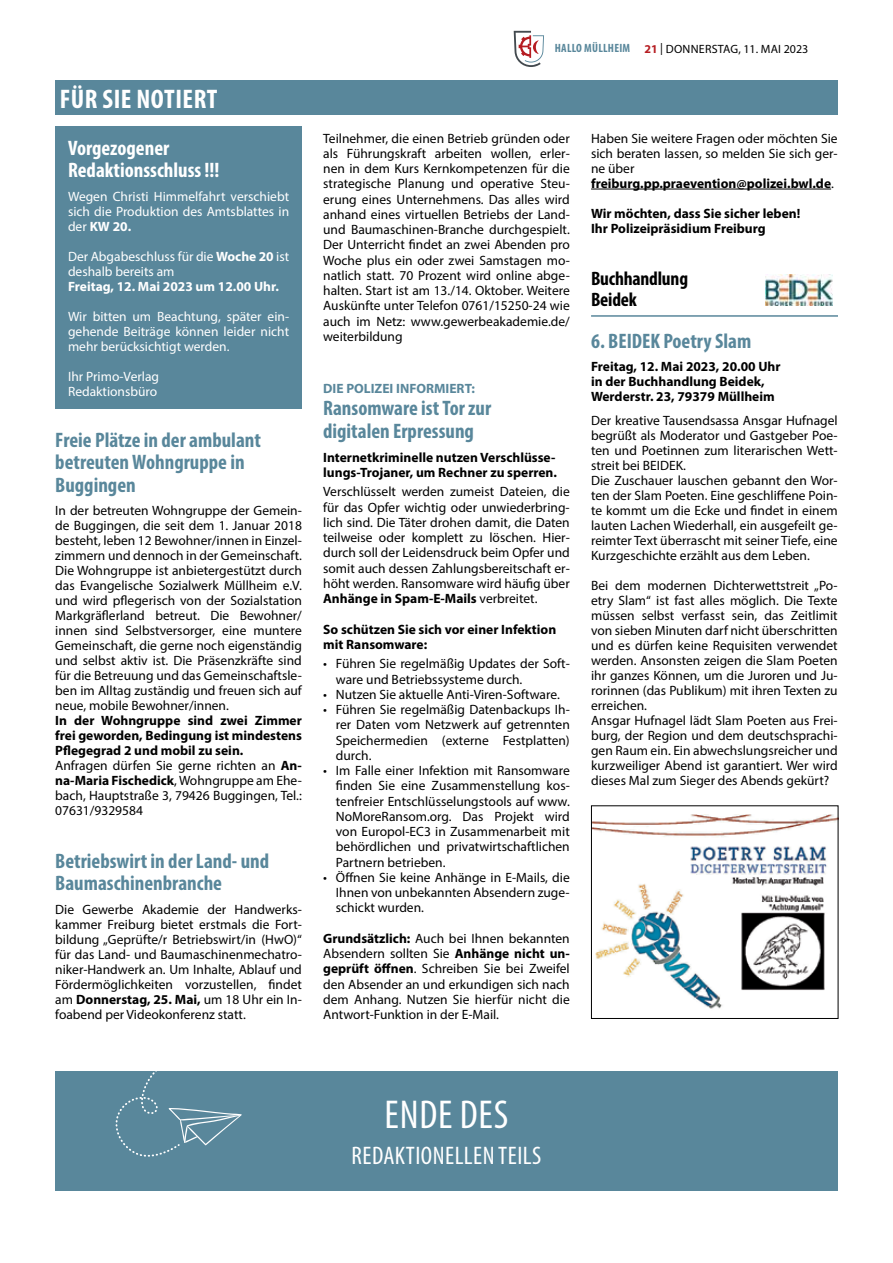
<style>
.page{position:relative;width:893px;height:1263px;background:#fff}
.page>*{position:absolute;margin:0;border:0;box-sizing:border-box;transform-origin:0 0}
.t1{font:condensed 40.5px "Myriad Pro";letter-spacing:.02em;color:#fff}
.t2{font:700 condensed 27px "Myriad Pro";letter-spacing:.02em;color:#fff}
.t3{font:condensed 25.5px "Myriad Pro";letter-spacing:.02em;color:#fff}
.t4{font:700 condensed 21px/22.5px "Myriad Pro";color:#59879b}
.t5{font:700 condensed 21px/22.5px "Myriad Pro";color:#fff}
.t6{font:700 condensed 19.5px/21px "Myriad Pro";letter-spacing:-.01em;color:#000}
.t7{font:13.5px/15px "Myriad Pro";color:#000;text-align:justify}
.t8{font:700 13.5px/15px "Myriad Pro";color:#000}
.t9{font:13.5px/15px "Myriad Pro";color:#fff;text-align:justify}
.t10{font:700 13.5px "Myriad Pro";color:#fff}
.t11{font:700 13.5px "Myriad Pro";color:#59879b}
.t12{font:12px "Myriad Pro";letter-spacing:.02em;color:#000}
.t13{font:700 condensed 12px "Myriad Pro";letter-spacing:.02em;color:#59879b}
.s1{font-weight:700}
.s2{font-weight:400}
.s3{font-weight:700;color:#b61d22}
.s4{font-style:italic}
</style>
<div class="page">
<svg style="left:514px;top:31px;width:30px;height:36px"></svg>
<hr style="left:591px;top:189px;width:240px;height:1px;background:#000">
<hr style="left:591px;top:315px;width:247px;height:2px;background:#59879b">
<img style="left:766px;top:275px;width:66px;height:31px">
<div style="left:55px;top:81px;width:783px;height:34px;background:#59879b"></div>
<div style="left:55px;top:126px;width:247px;height:282px;background:#59879b"></div>
<img style="left:593px;top:814px;width:243px;height:195px">
<div style="left:591px;top:805px;width:247px;height:214px;border:1px solid #000"></div>
<div style="left:55px;top:1071px;width:783px;height:120px;background:#59879b"></div>
<svg style="left:116px;top:1071px;width:126px;height:86px"></svg>
<h2 class="t2" style="left:60px;top:82px;width:159px">FÜR SIE NOTIERT</h2>
<h3 class="t5" style="left:68px;top:136px;width:153px">Vorgezogener<br>Redaktionsschluss !!!</h3>
<p class="t9" style="left:68px;top:188px;width:223px">Wegen Christi Himmelfahrt verschiebt sich die Produktion des Amtsblattes in der <span class="s1">KW 20.</span></p>
<p class="t9" style="left:68px;top:248px;width:223px">Der Abgabeschluss für die <span class="s1">Woche 20</span> ist deshalb bereits am</p>
<p class="t10" style="left:68px;top:277px;width:212px">Freitag, 12. Mai 2023 um 12.00 Uhr.</p>
<p class="t9" style="left:68px;top:308px;width:223px">Wir bitten um Beachtung, später ein&shy;gehende Beiträge können leider nicht mehr berücksichtigt werden.</p>
<p class="t9" style="left:68px;top:368px;width:93px">I hr Primo-Verlag<br>Redaktionsbüro</p>
<h3 class="t4" style="left:55px;top:428px;width:207px">Freie Plätze in der ambulant betreuten Wohngruppe in<br>Buggingen</h3>
<p class="t7" style="left:55px;top:503px;width:248px">I n der betreuten Wohngruppe der Gemein&shy;de Buggingen, die seit dem 1. Januar 2018 besteht, leben 12 Bewohner/innen in Einzel&shy;zimmern und dennoch in der Gemeinschaft.<br>Die Wohngruppe ist anbietergestützt durch das Evangelische Sozialwerk Müllheim e.V. und wird pflegerisch von der Sozialstation Markgräflerland betreut. Die Bewohner/ innen sind Selbstversorger, eine muntere Gemeinschaft, die gerne noch eigenständig und selbst aktiv ist. Die Präsenzkräfte sind für die Betreuung und das Gemeinschaftsle&shy;ben im Alltag zuständig und freuen sich auf neue, mobile Bewohner/innen.</p>
<p class="t8" style="left:55px;top:713px;width:248px">In der Wohngruppe sind zwei Zimmer frei geworden, Bedingung ist mindestens Pflegegrad 2 und mobil zu sein.<br><span class="s2">Anfragen dürfen Sie gerne richten an</span> An&shy;na-Maria Fischedick<span class="s2">, Wohngruppe am Ehe&shy;bach, Hauptstraße 3, 79426 Buggingen, Tel.:<br>07631/9329584</span></p>
<h3 class="t4" style="left:55px;top:849px;width:215px">Betriebswirt in der Land- und<br>Baumaschinenbranche</h3>
<p class="t7" style="left:55px;top:901px;width:248px">Die Gewerbe Akademie der Handwerks&shy;kammer Freiburg bietet erstmals die Fort&shy;bildung „Geprüfte/r Betriebswirt/in (HwO)“ für das Land- und Baumaschinenmechatro&shy;niker-Handwerk an. Um I nhalte, Ablauf und Fördermöglichkeiten vorzustellen, findet am <span class="s1">Donnerstag, 25. Mai,</span> um 18 Uhr ein I n&shy;foabend per Videokonferenz statt.</p>
<p class="t13" style="left:555px;top:40px;width:76px">Hallo Müllheim</p>
<p class="t12" style="left:644px;top:42px;width:165px"><span class="s3">21</span> | Donnerstag, 11. Mai 2023</p>
<p class="t7" style="left:323px;top:130px;width:248px">Teilnehmer, die einen Betrieb gründen oder als Führungskraft arbeiten wollen, erler&shy;nen in dem Kurs Kernkompetenzen für die strategische Planung und operative Steu&shy;erung eines Unternehmens. Das alles wird anhand eines virtuellen Betriebs der Land&shy;und Baumaschinen-Branche durchgespielt.<br>Der Unterricht findet an zwei Abenden pro Woche plus ein oder zwei Samstagen mo&shy;natlich statt. 70 Prozent wird online abge&shy;halten. Start ist am 13./14. Oktober. Weitere Auskünfte unter Telefon 0761/15250-24 wie auch im Netz: www.gewerbeakademie.de/ weiterbildung</p>
<p class="t11" style="left:323px;top:379px;width:153px">DIE POLIZEI INFORMIERT:</p>
<h3 class="t4" style="left:323px;top:396px;width:170px">Ransomware ist Tor zur digitalen Erpressung</h3>
<p class="t8" style="left:323px;top:449px;width:235px">Internetkriminelle nutzen Verschlüsse&shy;lungs-Trojaner, um Rechner zu sperren.</p>
<p class="t7" style="left:323px;top:484px;width:248px">Verschlüsselt werden zumeist Dateien, die für das Opfer wichtig oder unwiederbring&shy;lich sind. Die Täter drohen damit, die Daten teilweise oder komplett zu löschen. Hier&shy;durch soll der Leidensdruck beim Opfer und somit auch dessen Zahlungsbereitschaft er&shy;höht werden. Ransomware wird häufig über <span class="s1">Anhänge in Spam-E-Mails</span> verbreitet.</p>
<p class="t8" style="left:323px;top:621px;width:235px">So schützen Sie sich vor einer Infektion mit Ransomware:</p>
<p class="t7" style="left:336px;top:656px;width:235px;text-indent:-13px"><span class="s4">•</span> Führen Sie regelmäßig Updates der Soft&shy;ware und Betriebssysteme durch.</p>
<p class="t7" style="left:323px;top:687px;width:238px"><span class="s4">•</span> Nutzen Sie aktuelle Anti-Viren-Software.</p>
<p class="t7" style="left:336px;top:702px;width:235px;text-indent:-13px"><span class="s4">•</span> Führen Sie regelmäßig Datenbackups I h&shy;rer Daten vom Netzwerk auf getrennten Speichermedien (externe Festplatten) durch.</p>
<p class="t7" style="left:336px;top:763px;width:235px;text-indent:-13px"><span class="s4">•</span> I m Falle einer I nfektion mit Ransomware finden Sie eine Zusammenstellung kos&shy;tenfreier Entschlüsselungstools auf www.<br>NoMoreRansom.org. Das Projekt wird von Europol-EC3 in Zusammenarbeit mit behördlichen und privatwirtschaftlichen Partnern betrieben.</p>
<p class="t7" style="left:336px;top:869px;width:235px;text-indent:-13px"><span class="s4">•</span> Öffnen Sie keine Anhänge in E-Mails, die I hnen von unbekannten Absendern zuge&shy;schickt wurden.</p>
<p class="t7" style="left:323px;top:930px;width:248px"><span class="s1">Grundsätzlich:</span> Auch bei I hnen bekannten Absendern sollten Sie <span class="s1">Anhänge nicht un&shy;geprüft öffnen</span>. Schreiben Sie bei Zweifel den Absender an und erkundigen sich nach dem Anhang. Nutzen Sie hierfür nicht die Antwort-Funktion in der E-Mail.</p>
<p class="t7" style="left:591px;top:130px;width:248px;text-align:left">Haben Sie weitere Fragen oder möchten Sie sich beraten lassen, so melden Sie sich ger&shy;ne über <span class="s1">freiburg.pp.praevention@polizei.bwl.de</span>.</p>
<p class="t8" style="left:591px;top:205px;width:211px">Wir möchten, dass Sie sicher leben!<br>Ihr Polizeipräsidium Freiburg</p>
<h3 class="t6" style="left:591px;top:267px;width:98px">Buchhandlung<br>Beidek</h3>
<h3 class="t4" style="left:591px;top:329px;width:162px">6. BEI DEK Poetry Slam</h3>
<p class="t8" style="left:591px;top:359px;width:191px">Freitag, 12. Mai 2023, 20.00 Uhr in der Buchhandlung Beidek,<br>Werderstr. 23, 79379 Müllheim</p>
<p class="t7" style="left:591px;top:412px;width:248px;text-align:left">Der kreative Tausendsassa Ansgar Hufnagel begrüßt als Moderator und Gastgeber Poe&shy;ten und Poetinnen zum literarischen Wett&shy;streit bei BEI DEK.<br>Die Zuschauer lauschen gebannt den Wor&shy;ten der Slam Poeten. Eine geschliffene Poin&shy;te kommt um die Ecke und findet in einem lauten Lachen Wiederhall, ein ausgefeilt ge&shy;reimter Text überrascht mit seiner Tiefe, eine Kurzgeschichte erzählt aus dem Leben.</p>
<p class="t7" style="left:591px;top:577px;width:248px;text-align:left">Bei dem modernen Dichterwettstreit „Po&shy;etry Slam“ ist fast alles möglich. Die Texte müssen selbst verfasst sein, das Zeitlimit von sieben Minuten darf nicht überschritten und es dürfen keine Requisiten verwendet werden. Ansonsten zeigen die Slam Poeten ihr ganzes Können, um die Juroren und Ju&shy;rorinnen (das Publikum) mit ihren Texten zu erreichen.<br>Ansgar Hufnagel lädt Slam Poeten aus Frei&shy;burg, der Region und dem deutschsprachi&shy;gen Raum ein. Ein abwechslungsreicher und kurzweiliger Abend ist garantiert. Wer wird dieses Mal zum Sieger des Abends gekürt?</p>
<h1 class="t1" style="left:385px;top:1090px;width:122px">ENDE DES</h1>
<h3 class="t3" style="left:352px;top:1140px;width:190px">REDAKTIONELLEN TEILS</h3>
</div>
